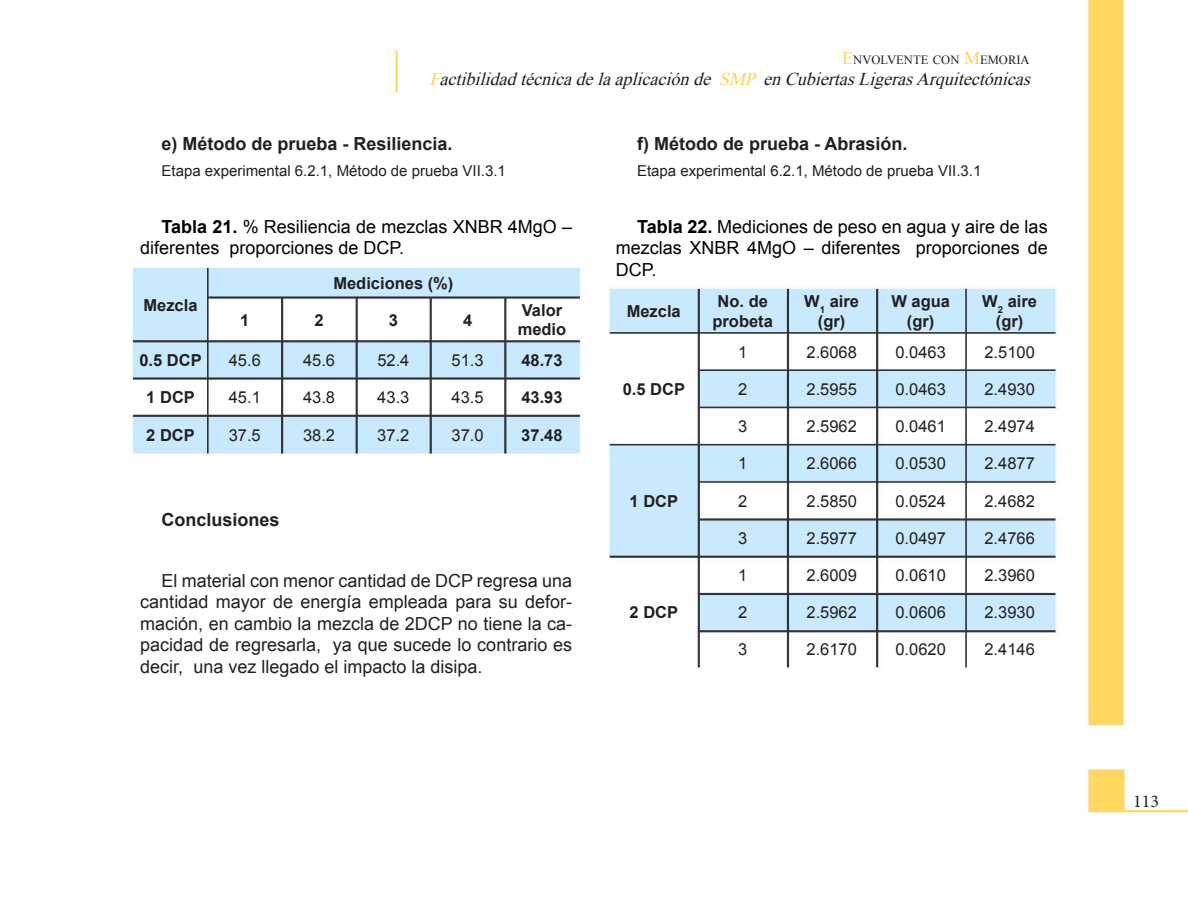
<style>
.page{position:relative;width:1188px;height:918px;background:#fff}
.page>*{position:absolute;margin:0;border:0;box-sizing:border-box;transform-origin:0 0}
.t1{font:18px/21.6px "Arial";color:#231f20;text-align:justify}
.t2{font:18px/21.6px "Arial";color:#000}
.t3{font:italic 18px "Times New Roman";color:#231f20}
.t4{font:700 18px "Arial";color:#231f20}
.t5{font:18px "Minion Pro";color:#231f20}
.t6{font:16.5px "Arial";color:#231f20}
.t7{font:700 16.5px/19.8px "Arial";color:#231f20;text-align:center}
.t8{font:15px "Arial";color:#231f20}
.t9{font:12.6px "Times New Roman";color:#231f20}
.s1{font-size:18px;color:#fed356}
.s2{color:#fed356}
.s3{font-weight:700}
</style>
<div class="page">
<img style="left:130px;top:0;width:1058px;height:813px">
<img style="left:1086px;top:2px;width:37px;height:724px">
<img style="left:1086px;top:769px;width:100px;height:44px">
<p class="t9" style="left:842px;top:51px;width:189px"><span class="s1">E</span>NVOLVENTE CON <span class="s1">M</span>EMORIA</p>
<p class="t3" style="left:430px;top:67px;width:608px"><span class="s2">F</span>actibilidadtécnicadelaaplicaciónde <span class="s2">SMP</span> enCubiertasLigerasArquitectónicas</p>
<p class="t4" style="left:162px;top:131px;width:293px">e) Método de prueba - Resiliencia.</p>
<p class="t8" style="left:162px;top:161px;width:346px">Etapa experimental 6.2.1, Método de prueba VII.3.1</p>
<p class="t2" style="left:140px;top:216px;width:433px;text-indent:21px"><span class="s3">Tabla 21.</span> % Resiliencia de mezclas XNBR 4MgO – diferentes proporciones de DCP.</p>
<p class="t7" style="left:143px;top:295px;width:56px">Mezcla</p>
<p class="t7" style="left:333px;top:274px;width:122px">Mediciones (%)</p>
<p class="t7" style="left:240px;top:310px;width:11px">1</p>
<p class="t7" style="left:315px;top:310px;width:11px">2</p>
<p class="t7" style="left:389px;top:310px;width:11px">3</p>
<p class="t7" style="left:463px;top:310px;width:11px">4</p>
<p class="t7" style="left:518px;top:300px;width:50px;text-align:left">Valor medio</p>
<p class="t7" style="left:139px;top:351px;width:64px">0.5 DCP</p>
<p class="t6" style="left:229px;top:349px;width:34px">45.6</p>
<p class="t6" style="left:303px;top:349px;width:34px">45.6</p>
<p class="t6" style="left:377px;top:349px;width:34px">52.4</p>
<p class="t6" style="left:452px;top:349px;width:34px">51.3</p>
<p class="t7" style="left:521px;top:351px;width:43px">48.73</p>
<p class="t7" style="left:146px;top:388px;width:50px">1 DCP</p>
<p class="t6" style="left:229px;top:387px;width:34px">45.1</p>
<p class="t6" style="left:303px;top:387px;width:34px">43.8</p>
<p class="t6" style="left:377px;top:387px;width:34px">43.3</p>
<p class="t6" style="left:452px;top:387px;width:34px">43.5</p>
<p class="t7" style="left:521px;top:388px;width:43px">43.93</p>
<p class="t7" style="left:146px;top:425px;width:50px">2 DCP</p>
<p class="t6" style="left:229px;top:424px;width:34px">37.5</p>
<p class="t6" style="left:303px;top:424px;width:34px">38.2</p>
<p class="t6" style="left:377px;top:424px;width:34px">37.2</p>
<p class="t6" style="left:452px;top:424px;width:34px">37.0</p>
<p class="t7" style="left:521px;top:425px;width:43px">37.48</p>
<p class="t4" style="left:162px;top:508px;width:120px">Conclusiones</p>
<p class="t1" style="left:140px;top:570px;width:433px;text-indent:21px">El material con menor cantidad de DCP regresa una cantidad mayor de energía empleada para su defor&shy;mación, en cambio la mezcla de 2DCP no tiene la ca&shy;pacidad de regresarla, ya que sucede lo contrario es decir, una vez llegado el impacto la disipa.</p>
<p class="t4" style="left:637px;top:131px;width:272px">f) Método de prueba - Abrasión.</p>
<p class="t8" style="left:637px;top:161px;width:346px">Etapa experimental 6.2.1, Método de prueba VII.3.1</p>
<p class="t2" style="left:616px;top:216px;width:433px;text-align:justify;text-indent:21px"><span class="s3">Tabla 22.</span> Mediciones de peso en agua y aire de las mezclas XNBR 4MgO – diferentes proporciones de DCP.</p>
<p class="t7" style="left:627px;top:302px;width:56px">Mezcla</p>
<p class="t7" style="left:712px;top:292px;width:62px">No. de probeta</p>
<p class="t7" style="left:804px;top:292px;width:56px">W<sub>1</sub> aire (gr)</p>
<p class="t7" style="left:891px;top:292px;width:60px">W agua (gr)</p>
<p class="t7" style="left:982px;top:292px;width:56px">W<sub>2</sub> aire (gr)</p>
<p class="t7" style="left:623px;top:380px;width:64px">0.5 DCP</p>
<p class="t7" style="left:630px;top:491px;width:50px">1 DCP</p>
<p class="t7" style="left:630px;top:603px;width:50px">2 DCP</p>
<p class="t6" style="left:738px;top:341px;width:11px">1</p>
<p class="t6" style="left:807px;top:341px;width:52px">2.6068</p>
<p class="t6" style="left:895px;top:341px;width:52px">0.0463</p>
<p class="t6" style="left:984px;top:341px;width:52px">2.5100</p>
<p class="t6" style="left:738px;top:378px;width:11px">2</p>
<p class="t6" style="left:807px;top:378px;width:52px">2.5955</p>
<p class="t6" style="left:895px;top:378px;width:52px">0.0463</p>
<p class="t6" style="left:984px;top:378px;width:52px">2.4930</p>
<p class="t6" style="left:738px;top:416px;width:11px">3</p>
<p class="t6" style="left:807px;top:416px;width:52px">2.5962</p>
<p class="t6" style="left:895px;top:416px;width:52px">0.0461</p>
<p class="t6" style="left:984px;top:416px;width:52px">2.4974</p>
<p class="t6" style="left:738px;top:453px;width:11px">1</p>
<p class="t6" style="left:807px;top:453px;width:52px">2.6066</p>
<p class="t6" style="left:895px;top:453px;width:52px">0.0530</p>
<p class="t6" style="left:984px;top:453px;width:52px">2.4877</p>
<p class="t6" style="left:738px;top:490px;width:11px">2</p>
<p class="t6" style="left:807px;top:490px;width:52px">2.5850</p>
<p class="t6" style="left:895px;top:490px;width:52px">0.0524</p>
<p class="t6" style="left:984px;top:490px;width:52px">2.4682</p>
<p class="t6" style="left:738px;top:527px;width:11px">3</p>
<p class="t6" style="left:807px;top:527px;width:52px">2.5977</p>
<p class="t6" style="left:895px;top:527px;width:52px">0.0497</p>
<p class="t6" style="left:984px;top:527px;width:52px">2.4766</p>
<p class="t6" style="left:738px;top:565px;width:11px">1</p>
<p class="t6" style="left:807px;top:565px;width:52px">2.6009</p>
<p class="t6" style="left:895px;top:565px;width:52px">0.0610</p>
<p class="t6" style="left:984px;top:565px;width:52px">2.3960</p>
<p class="t6" style="left:738px;top:602px;width:11px">2</p>
<p class="t6" style="left:807px;top:602px;width:52px">2.5962</p>
<p class="t6" style="left:895px;top:602px;width:52px">0.0606</p>
<p class="t6" style="left:984px;top:602px;width:52px">2.3930</p>
<p class="t6" style="left:738px;top:638px;width:11px">3</p>
<p class="t6" style="left:807px;top:638px;width:52px">2.6170</p>
<p class="t6" style="left:895px;top:638px;width:52px">0.0620</p>
<p class="t6" style="left:984px;top:638px;width:52px">2.4146</p>
<p class="t5" style="left:1133px;top:789px;width:27px">113</p>
</div>
